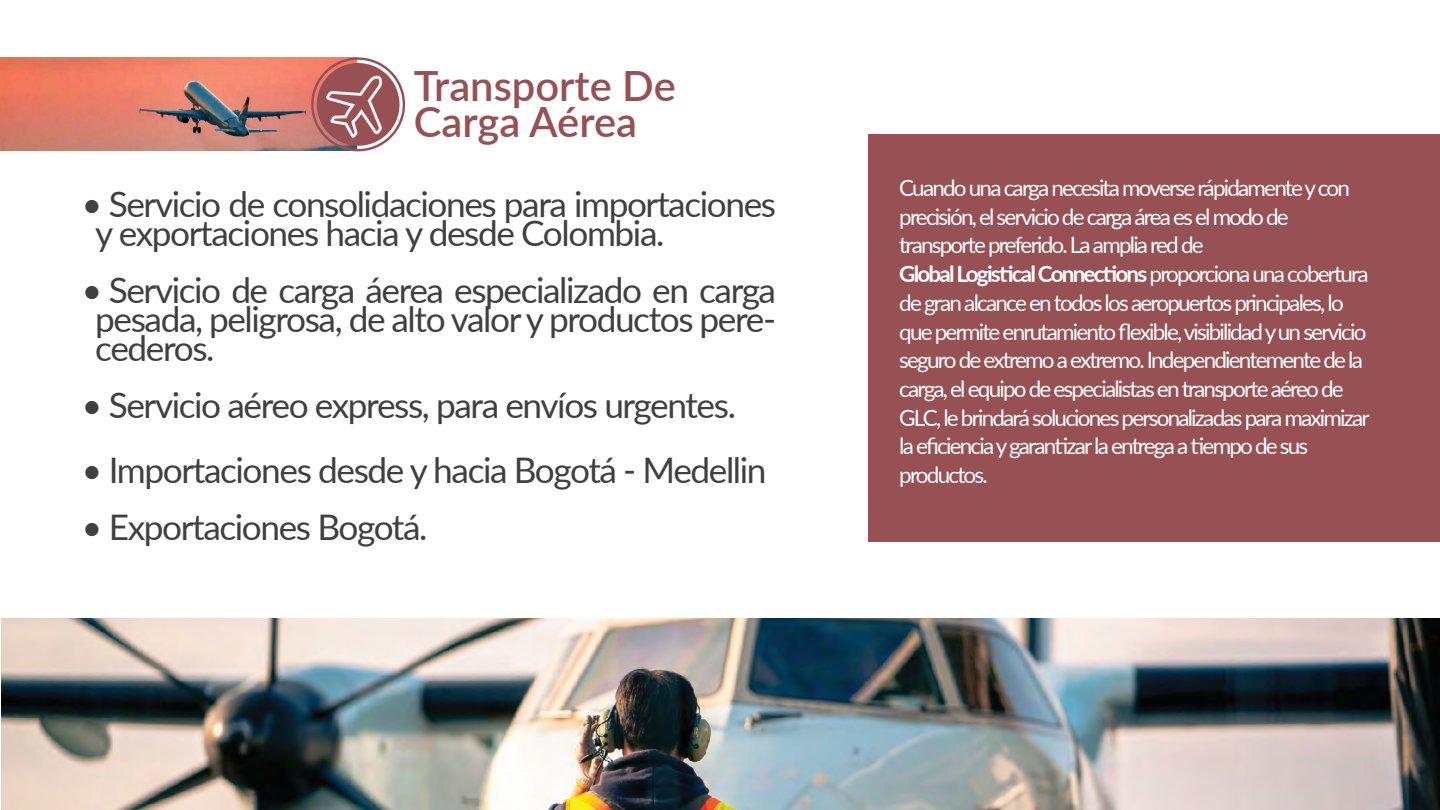
<style>
.page{position:relative;width:1440px;height:810px;background:#fff}
.page>*{position:absolute;margin:0;border:0;box-sizing:border-box;transform-origin:0 0}
.t1{font:600 41.7px/36.3px "Lato";color:#975154}
.t2{font:35.25px/28.7px "Lato";letter-spacing:-.04em;color:#414040}
.t3{font:22.5px/28.7px "Lato";letter-spacing:-.08em;color:#fff}
.s1{font-weight:700}
</style>
<div class="page">
<div style="left:868px;top:134px;width:572px;height:408px;background:#975154"></div>
<img style="left:0;top:58px;width:356px;height:93px">
<div style="left:317px;top:63px;width:83px;height:83px;background:#975154;border-radius:50%"></div>
<div style="left:311px;top:57px;width:94px;height:94px;border:2px solid #975154;border-radius:50%"></div>
<svg style="left:326px;top:76px;width:57px;height:62px"></svg>
<img style="left:2px;top:618px;width:1438px;height:192px">
<h1 class="t1" style="left:414px;top:66px;width:264px">Transporte De<br>Carga Aérea</h1>
<h2 class="t2" style="left:95px;top:188px;width:682px;text-indent:-14px">• Servicio de consolidaciones para importaciones y exportaciones hacia y desde Colombia.</h2>
<h2 class="t2" style="left:95px;top:274px;width:682px;text-align:justify;text-indent:-14px">• Servicio de carga áerea especializado en carga pesada, peligrosa, de alto valor y productos pere&shy;cederos.</h2>
<h2 class="t2" style="left:82px;top:389px;width:656px">• Servicio aéreo express, para envíos urgentes.</h2>
<h2 class="t2" style="left:82px;top:454px;width:686px">• Importaciones desde y hacia Bogotá - Medellin</h2>
<h2 class="t2" style="left:82px;top:512px;width:347px">• Exportaciones Bogotá.</h2>
<p class="t3" style="left:899px;top:173px;width:472px">Cuando una carga necesita moverse rápidamente y con precisión, el servicio de carga área es el modo de transporte preferido. La amplia red de<br><span class="s1">Global Logistical Connections</span> proporciona una cobertura de gran alcance en todos los aeropuertos principales, lo que permite enrutamiento flexible, visibilidad y un servicio seguro de extremo a extremo. Independientemente de la carga, el equipo de especialistas en transporte aéreo de GLC, le brindará soluciones personalizadas para maximizar la eficiencia y garantizar la entrega a tiempo de sus productos.</p>
</div>
